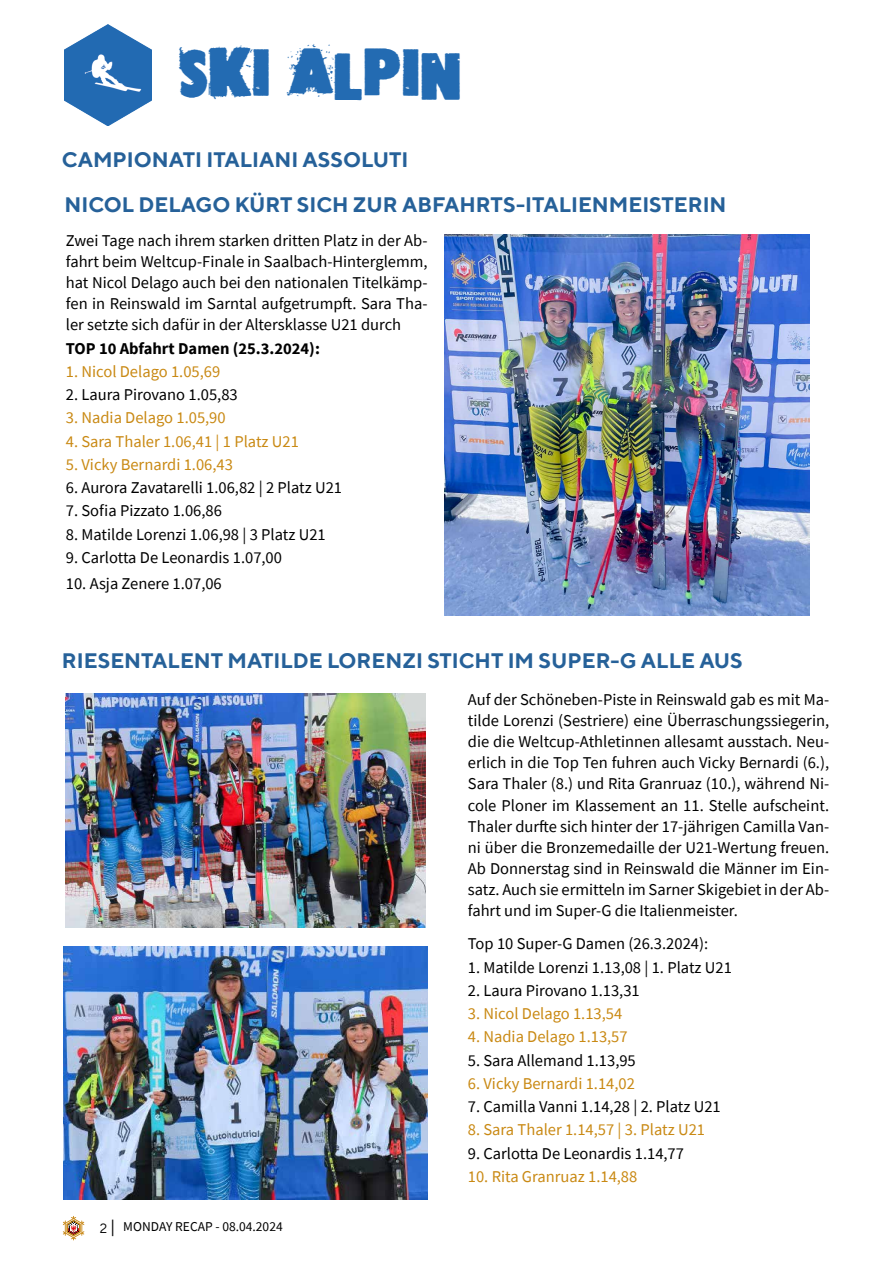
<style>
.page{position:relative;width:893px;height:1263px;background:#fff}
.page>*{position:absolute;margin:0;border:0;box-sizing:border-box;transform-origin:0 0}
.t1{font:45px "Freepress";color:#236bb2}
.t2{font:700 21px "TT Norms";color:#266199}
.t3{font:16.5px/21px "Source Sans Pro";color:#000;text-align:justify}
.t4{font:16.5px "Source Sans Pro";color:#c98913}
.t5{font:700 16.5px "Source Sans Pro";color:#000}
.t6{font:13.5px "Source Sans Pro";color:#000}
.s1{font-family:"TT Norms"}
.s2{font-family:"Myriad Pro";font-size:16.5px}
</style>
<div class="page">
<svg style="left:63px;top:1216px;width:21px;height:24px"></svg>
<img style="left:65px;top:25px;width:87px;height:100px">
<img style="left:444px;top:234px;width:365px;height:381px">
<img style="left:66px;top:693px;width:359px;height:234px">
<img style="left:64px;top:946px;width:363px;height:253px">
<h1 class="t1" style="left:179px;top:42px;width:284px">SKI ALPIN</h1>
<p class="t2" style="left:62px;top:147px;width:348px">CAMPIONATI ITALIANI ASSOLUTI</p>
<p class="t2" style="left:65px;top:191px;width:663px">NICOL DELAGO KÜRT SICH ZUR ABFAHRTS-ITALIENMEISTERIN</p>
<p class="t3" style="left:66px;top:230px;width:363px">Zwei Tage nach ihrem starken dritten Platz in der Ab&shy;fahrt beim Weltcup-Finale in Saalbach-Hinterglemm, hat Nicol Delago auch bei den nationalen Titelkämp&shy;fen in Reinswald im Sarntal aufgetrumpft. Sara Tha&shy;ler setzte sich dafür in der Altersklasse U21 durch</p>
<p class="t5" style="left:66px;top:337px;width:256px">TOP 10 Abfahrt Damen (25.3.2024):</p>
<p class="t4" style="left:66px;top:361px;width:156px">1. Nicol Delago 1.05,69</p>
<p class="t3" style="left:66px;top:384px;width:173px">2. Laura Pirovano 1.05,83</p>
<p class="t4" style="left:66px;top:407px;width:161px">3. Nadia Delago 1.05,90</p>
<p class="t4" style="left:66px;top:431px;width:235px">4. Sara Thaler 1.06,41 | 1 Platz U21</p>
<p class="t4" style="left:66px;top:454px;width:169px">5. Vicky Bernardi 1.06,43</p>
<p class="t3" style="left:66px;top:477px;width:278px">6. Aurora Zavatarelli 1.06,82 | 2 Platz U21</p>
<p class="t3" style="left:66px;top:500px;width:158px">7. Sofia Pizzato 1.06,86</p>
<p class="t3" style="left:66px;top:524px;width:261px">8. Matilde Lorenzi 1.06,98 | 3 Platz U21</p>
<p class="t3" style="left:66px;top:547px;width:218px">9. Carlotta De Leonardis 1.07,00</p>
<p class="t3" style="left:66px;top:573px;width:157px">10. Asja Zenere 1.07,06</p>
<p class="t2" style="left:62px;top:648px;width:682px">RIESENTALENT MATILDE LORENZI STICHT IM SUPER-G ALLE AUS</p>
<p class="t3" style="left:468px;top:689px;width:363px">Auf der Schöneben-Piste in Reinswald gab es mit Ma&shy;tilde Lorenzi (Sestriere) eine Überraschungssiegerin, die die Weltcup-Athletinnen allesamt ausstach. Neu&shy;erlich in die Top Ten fuhren auch Vicky Bernardi (6.), Sara Thaler (8.) und Rita Granruaz (10.), während Ni&shy;cole Ploner im Klassement an 11. Stelle aufscheint.<br>Thaler durfte sich hinter der 17-jährigen Camilla Van&shy;ni über die Bronzemedaille der U21-Wertung freuen.<br>Ab Donnerstag sind in Reinswald die Männer im Ein&shy;satz. Auch sie ermitteln im Sarner Skigebiet in der Ab&shy;fahrt und im Super-G die Italienmeister.</p>
<p class="t3" style="left:468px;top:933px;width:242px">Top 10 Super-G Damen (26.3.2024):</p>
<p class="t3" style="left:468px;top:956px;width:266px">1. Matilde Lorenzi 1.13,08 | 1. Platz U21</p>
<p class="t3" style="left:468px;top:980px;width:173px">2. Laura Pirovano 1.13,31</p>
<p class="t4" style="left:468px;top:1003px;width:156px">3. Nicol Delago 1.13,54</p>
<p class="t4" style="left:468px;top:1026px;width:161px">4. Nadia Delago 1.13,57</p>
<p class="t3" style="left:468px;top:1049px;width:169px">5. Sara Allemand 1.13,95</p>
<p class="t4" style="left:468px;top:1073px;width:169px">6. Vicky Bernardi 1.14,02</p>
<p class="t3" style="left:468px;top:1096px;width:254px">7. Camilla Vanni 1.14,28 | 2. Platz U21</p>
<p class="t4" style="left:468px;top:1119px;width:239px">8. Sara Thaler 1.14,57 | 3. Platz U21</p>
<p class="t3" style="left:468px;top:1142px;width:218px">9. Carlotta De Leonardis 1.14,77</p>
<p class="t4" style="left:468px;top:1166px;width:171px">10. Rita Granruaz 1.14,88</p>
<p class="t6" style="left:100px;top:1218px;width:184px"><span class="s1">2</span> <span class="s2">|</span> MONDAY RECAP - 08.04.2024</p>
</div>
